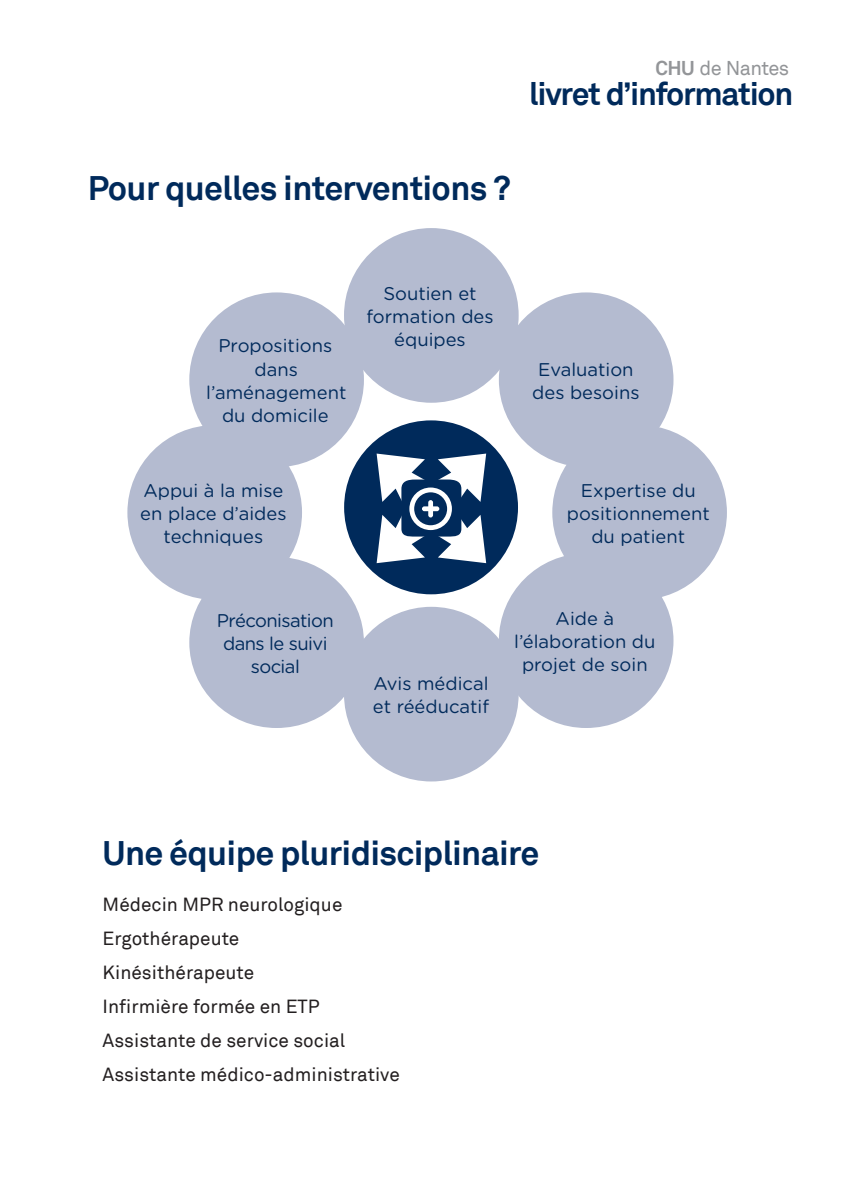
<style>
.page{position:relative;width:842px;height:1191px;background:#fff}
.page>*{position:absolute;margin:0;border:0;box-sizing:border-box;transform-origin:0 0}
.t1{font:700 34px "Akkurat";letter-spacing:-.02em;color:#002a5b}
.t2{font:700 32px "Akkurat";letter-spacing:-.04em;color:#002a5b}
.t3{font:20px "Akkurat";letter-spacing:-.03em;color:#939598}
.t4{font:19px/34px "Akkurat";color:#231f20}
.t5{font:18.4px/23.2px "Gotham Rounded";color:#002a5b;text-align:center}
.t6{font:18.4px/23.2px "Gotham Rounded";letter-spacing:-.03em;color:#002a5b;text-align:center}
.s1{font-weight:700}
</style>
<div class="page">
<div style="left:344px;top:228px;width:175px;height:175px;background:#b4bbd0;border-radius:50%"></div>
<div style="left:499px;top:292px;width:174px;height:175px;background:#b4bbd0;border-radius:50%"></div>
<div style="left:552px;top:425px;width:175px;height:175px;background:#b4bbd0;border-radius:50%"></div>
<div style="left:344px;top:607px;width:175px;height:174px;background:#b4bbd0;border-radius:50%"></div>
<div style="left:127px;top:425px;width:175px;height:175px;background:#b4bbd0;border-radius:50%"></div>
<div style="left:189px;top:557px;width:175px;height:171px;background:#b4bbd0;border-radius:50%"></div>
<div style="left:499px;top:553px;width:174px;height:175px;background:#b4bbd0;border-radius:50%"></div>
<div style="left:344px;top:420px;width:174px;height:174px;background:#002a5b;border-radius:50%"></div>
<svg style="left:377px;top:453px;width:109px;height:110px"></svg>
<div style="left:189px;top:292px;width:175px;height:175px;background:#b4bbd0;border-radius:50%"></div>
<p class="t3" style="left:656px;top:57px;width:135px"><span class="s1">CHU</span> de Nantes</p>
<h2 class="t2" style="left:529px;top:74px;width:266px">livret d’information</h2>
<h1 class="t1" style="left:88px;top:167px;width:425px">Pour quelles interventions ?</h1>
<p class="t5" style="left:206px;top:333px;width:142px">Propositions dans l’aménagement du domicile</p>
<p class="t5" style="left:366px;top:280px;width:129px">Soutien et formation des équipes</p>
<p class="t5" style="left:140px;top:477px;width:148px">Appui à la mise en place d’aides techniques</p>
<p class="t5" style="left:532px;top:356px;width:109px">Evaluation des besoins</p>
<p class="t5" style="left:567px;top:477px;width:144px">Expertise du positionnement du patient</p>
<p class="t6" style="left:217px;top:607px;width:119px">Préconisation dans le suivi social</p>
<p class="t5" style="left:514px;top:606px;width:143px">Aide à l’élaboration du projet de soin</p>
<p class="t5" style="left:373px;top:671px;width:118px;text-align:left">Avis médical et rééducatif</p>
<h1 class="t1" style="left:103px;top:832px;width:438px">Une équipe pluridisciplinaire</h1>
<p class="t4" style="left:103px;top:887px;width:299px">Médecin MPR neurologique<br>Ergothérapeute<br>Kinésithérapeute<br>Infirmière formée en ETP<br>Assistante de service social<br>Assistante médico-administrative</p>
</div>
